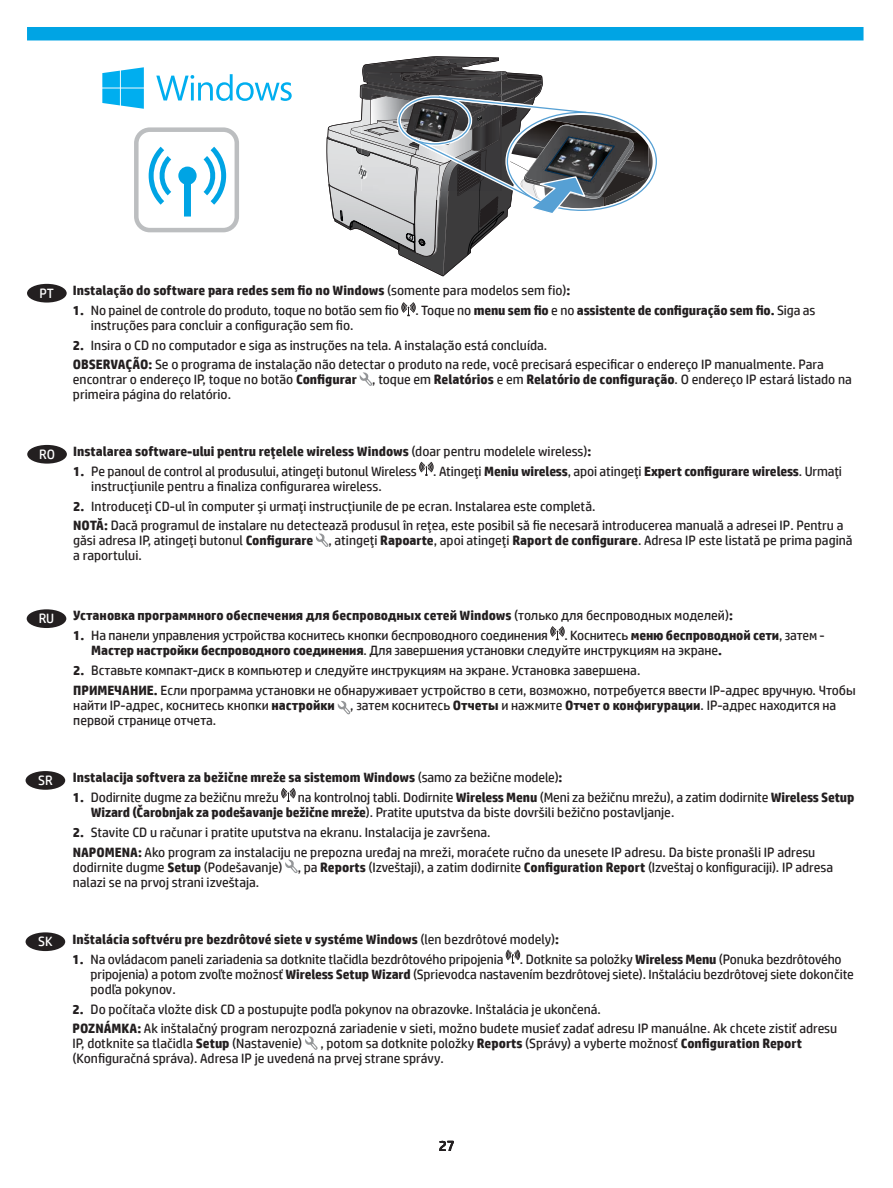
<style>
.page{position:relative;width:893px;height:1188px;background:#fff}
.page>*{position:absolute;margin:0;border:0;box-sizing:border-box;transform-origin:0 0}
.t1{font:15px "HP Simplified";color:#231f20}
.t2{font:13.5px/15px "HP Simplified";color:#231f20}
.t3{font:700 13.5px "HP Simplified";color:#231f20}
.t4{font:13.5px "HP Simplified";letter-spacing:-.01em;color:#fff}
.s1{font-weight:400}
.s2{font-weight:700}
</style>
<div class="page">
<div style="left:27px;top:27px;width:836px;height:13px;background:#00a4e4"></div>
<svg style="left:102px;top:67px;width:42px;height:42px;background:#33bef2"></svg>
<svg style="left:156px;top:74px;width:135px;height:27px"></svg>
<svg style="left:148px;top:147px;width:23px;height:58px"></svg>
<svg style="left:203px;top:147px;width:23px;height:58px"></svg>
<svg style="left:178px;top:167px;width:18px;height:50px"></svg>
<div style="left:134px;top:127px;width:105px;height:105px;border:4px solid #bcbec0;border-radius:14px"></div>
<img style="left:646px;top:135px;width:4px;height:44px">
<img style="left:648px;top:146px;width:4px;height:27px">
<div style="left:27px;top:284px;width:40px;height:19px;background:#231f20;border-radius:50%"></div>
<div style="left:27px;top:445px;width:40px;height:19px;background:#231f20;border-radius:50%"></div>
<div style="left:27px;top:609px;width:39px;height:19px;background:#231f20;border-radius:50%"></div>
<div style="left:26px;top:771px;width:39px;height:19px;background:#231f20;border-radius:50%"></div>
<div style="left:26px;top:932px;width:39px;height:19px;background:#231f20;border-radius:50%"></div>
<svg style="left:401px;top:302px;width:14px;height:14px"></svg>
<svg style="left:359px;top:372px;width:13px;height:14px"></svg>
<svg style="left:419px;top:462px;width:14px;height:14px"></svg>
<svg style="left:316px;top:533px;width:12px;height:14px"></svg>
<svg style="left:550px;top:626px;width:14px;height:14px"></svg>
<svg style="left:337px;top:701px;width:13px;height:13px"></svg>
<svg style="left:281px;top:788px;width:14px;height:14px"></svg>
<svg style="left:285px;top:860px;width:12px;height:13px"></svg>
<svg style="left:505px;top:950px;width:14px;height:14px"></svg>
<svg style="left:305px;top:1036px;width:12px;height:14px"></svg>
<svg style="left:326px;top:56px;width:320px;height:220px"></svg>
<p class="t4" style="left:40px;top:284px;width:16px">PT</p>
<p class="t3" style="left:73px;top:281px;width:498px">Instalação do software para redes sem fio no Windows <span class="s1">(somente para modelos sem fio)</span>:</p>
<p class="t2" style="left:91px;top:302px;width:725px;text-indent:-18px"><span class="s2">1.</span> No painel de controle do produto, toque no botão sem fio . Toque no <span class="s2">menu sem fio</span> e no <span class="s2">assistente de configuração sem fio.</span> Siga as instruções para concluir a configuração sem fio.</p>
<p class="t2" style="left:73px;top:335px;width:752px;line-height:19.8px"><span class="s2">2.</span> Insira o CD no computador e siga as instruções na tela. A instalação está concluída.<br><span class="s2">OBSERVAÇÃO:</span> Se o programa de instalação não detectar o produto na rede, você precisará especificar o endereço IP manualmente. Para</p>
<p class="t2" style="left:73px;top:372px;width:780px">encontrar o endereço IP, toque no botão <span class="s2">Configurar</span> , toque em <span class="s2">Relatórios</span> e em <span class="s2">Relatório de configuração</span>. O endereço IP estará listado na primeira página do relatório.</p>
<p class="t4" style="left:39px;top:445px;width:17px">RO</p>
<p class="t3" style="left:73px;top:442px;width:519px">Instalarea software-ului pentru reţelele wireless Windows <span class="s1">(doar pentru modelele wireless)</span>:</p>
<p class="t2" style="left:91px;top:463px;width:751px;text-indent:-18px"><span class="s2">1.</span> Pe panoul de control al produsului, atingeţi butonul Wireless . Atingeţi <span class="s2">Meniu wireless</span>, apoi atingeţi <span class="s2">Expert configurare wireless</span>. Urmaţi instrucţiunile pentru a finaliza configurarea wireless.</p>
<p class="t2" style="left:73px;top:496px;width:771px;line-height:19.8px"><span class="s2">2.</span> Introduceţi CD-ul în computer şi urmaţi instrucţiunile de pe ecran. Instalarea este completă.<br><span class="s2">NOTĂ:</span> Dacă programul de instalare nu detectează produsul în reţea, este posibil să fie necesară introducerea manuală a adresei IP. Pentru a</p>
<p class="t2" style="left:73px;top:533px;width:780px">găsi adresa IP, atingeţi butonul <span class="s2">Configurare</span> , atingeţi <span class="s2">Rapoarte</span>, apoi atingeţi <span class="s2">Raport de configurare</span>. Adresa IP este listată pe prima pagină a raportului.</p>
<p class="t4" style="left:39px;top:610px;width:17px">RU</p>
<p class="t3" style="left:73px;top:607px;width:661px">Установка программного обеспечения для беспроводных сетей Windows <span class="s1">(только для беспроводных моделей)</span>:</p>
<p class="t2" style="left:91px;top:628px;width:734px;text-indent:-18px"><span class="s2">1.</span> На панели управления устройства коснитесь кнопки беспроводного соединения . Коснитесь <span class="s2">меню беспроводной сети</span>, затем -<br><span class="s2">Мастер настройки беспроводного соединения</span>. Для завершения установки следуйте инструкциям на экране<span class="s2">.</span></p>
<p class="t2" style="left:73px;top:660px;width:783px;line-height:19.8px"><span class="s2">2.</span> Вставьте компакт-диск в компьютер и следуйте инструкциям на экране. Установка завершена.<br><span class="s2">ПРИМЕЧАНИЕ.</span> Если программа установки не обнаруживает устройство в сети, возможно, потребуется ввести IP-адрес вручную. Чтобы</p>
<p class="t2" style="left:73px;top:698px;width:764px">найти IP-адрес, коснитесь кнопки <span class="s2">настройки</span> , затем коснитесь <span class="s2">Отчеты</span> и нажмите <span class="s2">Отчет о конфигурации</span>. IP-адрес находится на первой странице отчета.</p>
<p class="t4" style="left:38px;top:771px;width:16px">SR</p>
<p class="t3" style="left:73px;top:769px;width:491px">Instalacija softvera za bežične mreže sa sistemom Windows <span class="s1">(samo za bežične modele)</span>:</p>
<p class="t2" style="left:73px;top:790px;width:207px"><span class="s2">1.</span> Dodirnite dugme za bežičnu mrežu</p>
<p class="t2" style="left:91px;top:790px;width:764px;text-indent:207px">na kontrolnoj tabli. Dodirnite <span class="s2">Wireless Menu</span> (Meni za bežičnu mrežu), a zatim dodirnite <span class="s2">Wireless Setup<br>Wizard (Čarobnjak za podešavanje bežične mreže</span>). Pratite uputstva da biste dovršili bežično postavljanje.</p>
<p class="t2" style="left:73px;top:822px;width:743px;line-height:19.8px"><span class="s2">2.</span> Stavite CD u računar i pratite uputstva na ekranu. Instalacija je završena.<br><span class="s2">NAPOMENA:</span> Ako program za instalaciju ne prepozna uređaj na mreži, moraćete ručno da unesete IP adresu. Da biste pronašli IP adresu</p>
<p class="t2" style="left:73px;top:859px;width:761px">dodirnite dugme <span class="s2">Setup</span> (Podešavanje) , pa <span class="s2">Reports</span> (Izveštaji), a zatim dodirnite <span class="s2">Configuration Report</span> (Izveštaj o konfiguraciji). IP adresa nalazi se na prvoj strani izveštaja.</p>
<p class="t4" style="left:38px;top:933px;width:16px">SK</p>
<p class="t3" style="left:72px;top:930px;width:487px">Inštalácia softvéru pre bezdrôtové siete v systéme Windows <span class="s1">(len bezdrôtové modely)</span>:</p>
<p class="t2" style="left:90px;top:951px;width:764px;text-indent:-18px"><span class="s2">1.</span> Na ovládacom paneli zariadenia sa dotknite tlačidla bezdrôtového pripojenia . Dotknite sa položky <span class="s2">Wireless Menu</span> (Ponuka bezdrôtového pripojenia) a potom zvoľte možnosť <span class="s2">Wireless Setup Wizard</span> (Sprievodca nastavením bezdrôtovej siete). Inštaláciu bezdrôtovej siete dokončite podľa pokynov.</p>
<p class="t2" style="left:72px;top:999px;width:766px;line-height:19.8px"><span class="s2">2.</span> Do počítača vložte disk CD a postupujte podľa pokynov na obrazovke. Inštalácia je ukončená.<br><span class="s2">POZNÁMKA:</span> Ak inštalačný program nerozpozná zariadenie v sieti, možno budete musieť zadať adresu IP manuálne. Ak chcete zistiť adresu</p>
<p class="t2" style="left:72px;top:1036px;width:231px">IP, dotknite sa tlačidla <span class="s2">Setup</span> (Nastavenie)</p>
<p class="t2" style="left:72px;top:1036px;width:730px;text-indent:248px">, potom sa dotknite položky <span class="s2">Reports</span> (Správy) a vyberte možnosť <span class="s2">Configuration Report </span>(Konfiguračná správa). Adresa IP je uvedená na prvej strane správy.</p>
<p class="t1" style="left:438px;top:1136px;width:18px">27</p>
</div>
